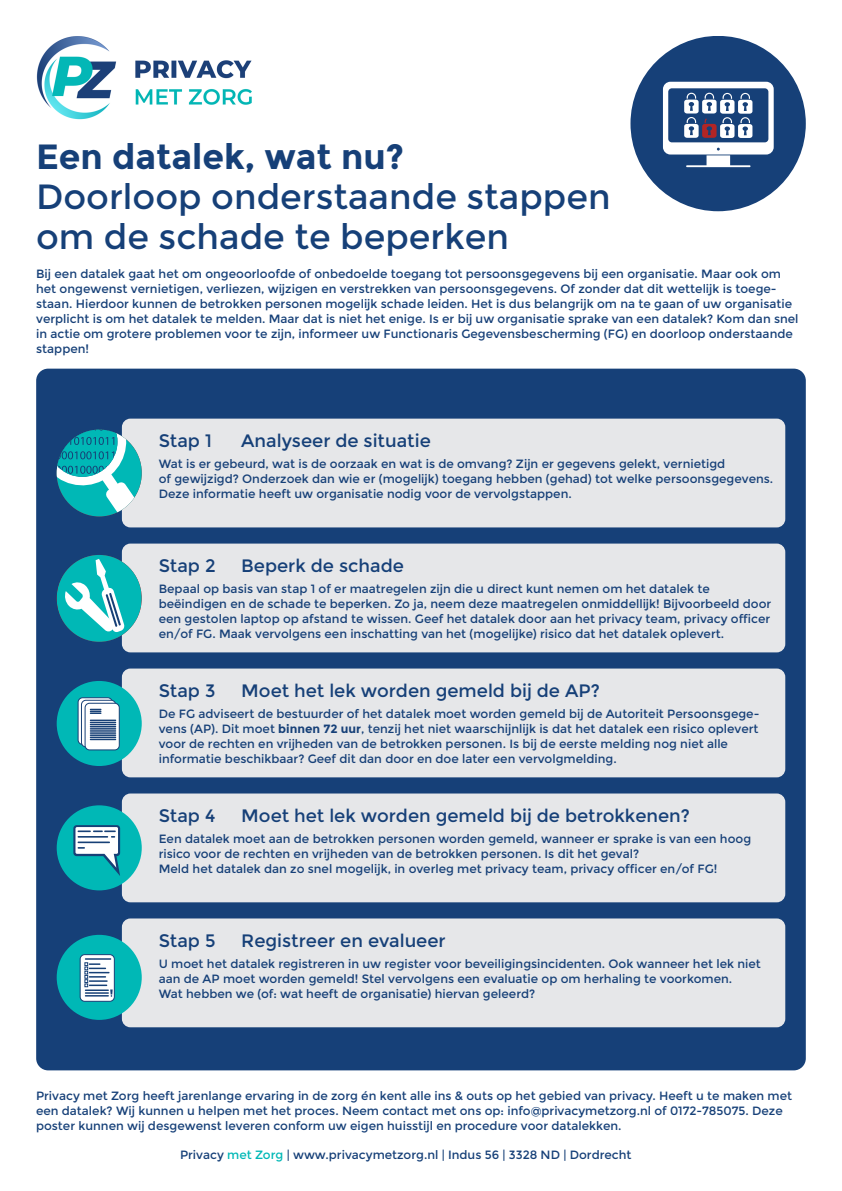
<style>
.page{position:relative;width:842px;height:1191px;background:#fff}
.page>*{position:absolute;margin:0;border:0;box-sizing:border-box;transform-origin:0 0}
.t1{font:35px/40px "Montserrat";color:#164078}
.t2{font:700 35px "Montserrat";color:#164078}
.kop-blok{font:18px "Montserrat";color:#164078}
.bodytekst{font:12px/15px "Montserrat";color:#164078}
.s1{font-weight:700}
.s2{color:#00b8b6}
</style>
<div class="page">
<div style="left:36px;top:369px;width:770px;height:701px;background:#164078;border-radius:12px"></div>
<div style="left:122px;top:418px;width:663px;height:109px;background:#e6e7e9;border-radius:9px"></div>
<div style="left:122px;top:543px;width:663px;height:109px;background:#e6e7e9;border-radius:9px"></div>
<div style="left:122px;top:668px;width:663px;height:109px;background:#e6e7e9;border-radius:9px"></div>
<div style="left:122px;top:793px;width:663px;height:109px;background:#e6e7e9;border-radius:9px"></div>
<div style="left:122px;top:918px;width:663px;height:109px;background:#e6e7e9;border-radius:9px"></div>
<div style="left:631px;top:36px;width:175px;height:175px;background:#164078;border-radius:50%"></div>
<hr style="left:686px;top:165px;width:64px;height:2px;background:#fff">
<svg style="left:663px;top:82px;width:111px;height:72px"></svg>
<svg style="left:57px;top:429px;width:85px;height:87px"></svg>
<svg style="left:57px;top:555px;width:85px;height:87px"></svg>
<div style="left:57px;top:681px;width:85px;height:85px;background:#00b8b6;border-radius:50%"></div>
<svg style="left:78px;top:697px;width:34px;height:47px"></svg>
<div style="left:78px;top:697px;width:34px;height:47px;border:1px solid #174076;border-radius:5px"></div>
<svg style="left:81px;top:700px;width:35px;height:47px"></svg>
<div style="left:81px;top:700px;width:35px;height:47px;border:1px solid #174076;border-radius:5px"></div>
<div style="left:85px;top:703px;width:34px;height:47px;background:#fff;border-radius:5px"></div>
<div style="left:85px;top:703px;width:34px;height:47px;border:1px solid #174076;border-radius:5px"></div>
<svg style="left:90px;top:708px;width:11px;height:6px"></svg>
<hr style="left:90px;top:719px;width:26px;height:2px;background:#174076">
<hr style="left:90px;top:721px;width:26px;height:2px;background:#174076">
<svg style="left:90px;top:724px;width:26px;height:7px"></svg>
<hr style="left:90px;top:732px;width:26px;height:2px;background:#174076">
<hr style="left:90px;top:734px;width:26px;height:2px;background:#174076">
<hr style="left:90px;top:736px;width:26px;height:2px;background:#174076">
<hr style="left:90px;top:738px;width:26px;height:2px;background:#174076">
<div style="left:57px;top:805px;width:85px;height:85px;background:#00b8b6;border-radius:50%"></div>
<svg style="left:73px;top:825px;width:47px;height:51px"></svg>
<div style="left:57px;top:934px;width:85px;height:86px;background:#00b8b6;border-radius:50%"></div>
<svg style="left:80px;top:954px;width:34px;height:47px"></svg>
<div style="left:80px;top:954px;width:35px;height:47px;border:1px solid #174076;border-radius:5px"></div>
<svg style="left:85px;top:958px;width:28px;height:38px"></svg>
<img style="left:37px;top:36px;width:214px;height:84px">
<p class="t2" style="left:36px;top:135px;width:370px">Een datalek, wat nu?</p>
<p class="t1" style="left:36px;top:177px;width:576px">Doorloop onderstaande stappen om de schade te beperken</p>
<p class="bodytekst" style="left:36px;top:267px;width:764px">Bij een datalek gaat het om ongeoorloofde of onbedoelde toegang tot persoonsgegevens bij een organisatie. Maar ook om het ongewenst vernietigen, verliezen, wijzigen en verstrekken van persoonsgegevens. Of zonder dat dit wettelijk is toege&shy;staan. Hierdoor kunnen de betrokken personen mogelijk schade leiden. Het is dus belangrijk om na te gaan of uw organisatie verplicht is om het datalek te melden. Maar dat is niet het enige. Is er bij uw organisatie sprake van een datalek? Kom dan snel in actie om grotere problemen voor te zijn, informeer uw Functionaris Gegevensbescherming (FG) en doorloop onderstaande stappen!</p>
<p class="kop-blok" style="left:159px;top:430px;width:55px">Stap 1</p>
<p class="kop-blok" style="left:241px;top:430px;width:191px">Analyseer de situatie</p>
<p class="bodytekst" style="left:159px;top:456px;width:568px">Wat is er gebeurd, wat is de oorzaak en wat is de omvang? Zijn er gegevens gelekt, vernietigd</p>
<p class="bodytekst" style="left:159px;top:471px;width:616px">of gewijzigd? Onderzoek dan wie er (mogelijk) toegang hebben (gehad) tot welke persoonsgegevens.<br>Deze informatie heeft uw organisatie nodig voor de vervolgstappen.</p>
<p class="kop-blok" style="left:159px;top:555px;width:58px">Stap 2</p>
<p class="kop-blok" style="left:241px;top:555px;width:164px">Beperk de schade</p>
<p class="bodytekst" style="left:159px;top:581px;width:552px">Bepaal op basis van stap 1 of er maatregelen zijn die u direct kunt nemen om het datalek te</p>
<p class="bodytekst" style="left:159px;top:596px;width:614px;text-align:justify">beëindigen en de schade te beperken. Zo ja, neem deze maatregelen onmiddellijk! Bijvoorbeeld door een gestolen laptop op afstand te wissen. Geef het datalek door aan het privacy team, privacy officer en/of FG. Maak vervolgens een inschatting van het (mogelijke) risico dat het datalek oplevert.</p>
<p class="kop-blok" style="left:159px;top:680px;width:58px">Stap 3</p>
<p class="kop-blok" style="left:241px;top:680px;width:360px">Moet het lek worden gemeld bij de AP?</p>
<p class="bodytekst" style="left:159px;top:706px;width:602px">De FG adviseert de bestuurder of het datalek moet worden gemeld bij de Autoriteit Persoonsgege&shy;vens (AP). Dit moet <span class="s1">binnen 72 uur</span>, tenzij het niet waarschijnlijk is dat het datalek een risico oplevert voor de rechten en vrijheden van de betrokken personen. Is bij de eerste melding nog niet alle informatie beschikbaar? Geef dit dan door en doe later een vervolgmelding.</p>
<p class="kop-blok" style="left:159px;top:805px;width:58px">Stap 4</p>
<p class="kop-blok" style="left:241px;top:805px;width:450px">Moet het lek worden gemeld bij de betrokkenen?</p>
<p class="bodytekst" style="left:159px;top:831px;width:594px">Een datalek moet aan de betrokken personen worden gemeld, wanneer er sprake is van een hoog risico voor de rechten en vrijheden van de betrokken personen. Is dit het geval?<br>Meld het datalek dan zo snel mogelijk, in overleg met privacy team, privacy officer en/of FG!</p>
<p class="kop-blok" style="left:159px;top:930px;width:58px">Stap 5</p>
<p class="kop-blok" style="left:241px;top:930px;width:206px">Registreer en evalueer</p>
<p class="bodytekst" style="left:159px;top:956px;width:603px">U moet het datalek registreren in uw register voor beveiligingsincidenten. Ook wanneer het lek niet aan de AP moet worden gemeld! Stel vervolgens een evaluatie op om herhaling te voorkomen.<br>Wat hebben we (of: wat heeft de organisatie) hiervan geleerd?</p>
<p class="bodytekst" style="left:36px;top:1088px;width:758px">Privacy met Zorg heeft jarenlange ervaring in de zorg én kent alle ins &amp; outs op het gebied van privacy. Heeft u te maken met een datalek? Wij kunnen u helpen met het proces. Neem contact met ons op: info@privacymetzorg.nl of 0172-785075. Deze poster kunnen wij desgewenst leveren conform uw eigen huisstijl en procedure voor datalekken.</p>
<p class="bodytekst" style="left:180px;top:1147px;width:453px">Privacy <span class="s2">met Zorg</span> | www.privacymetzorg.nl | Indus 56 | 3328 ND | Dordrecht</p>
</div>
